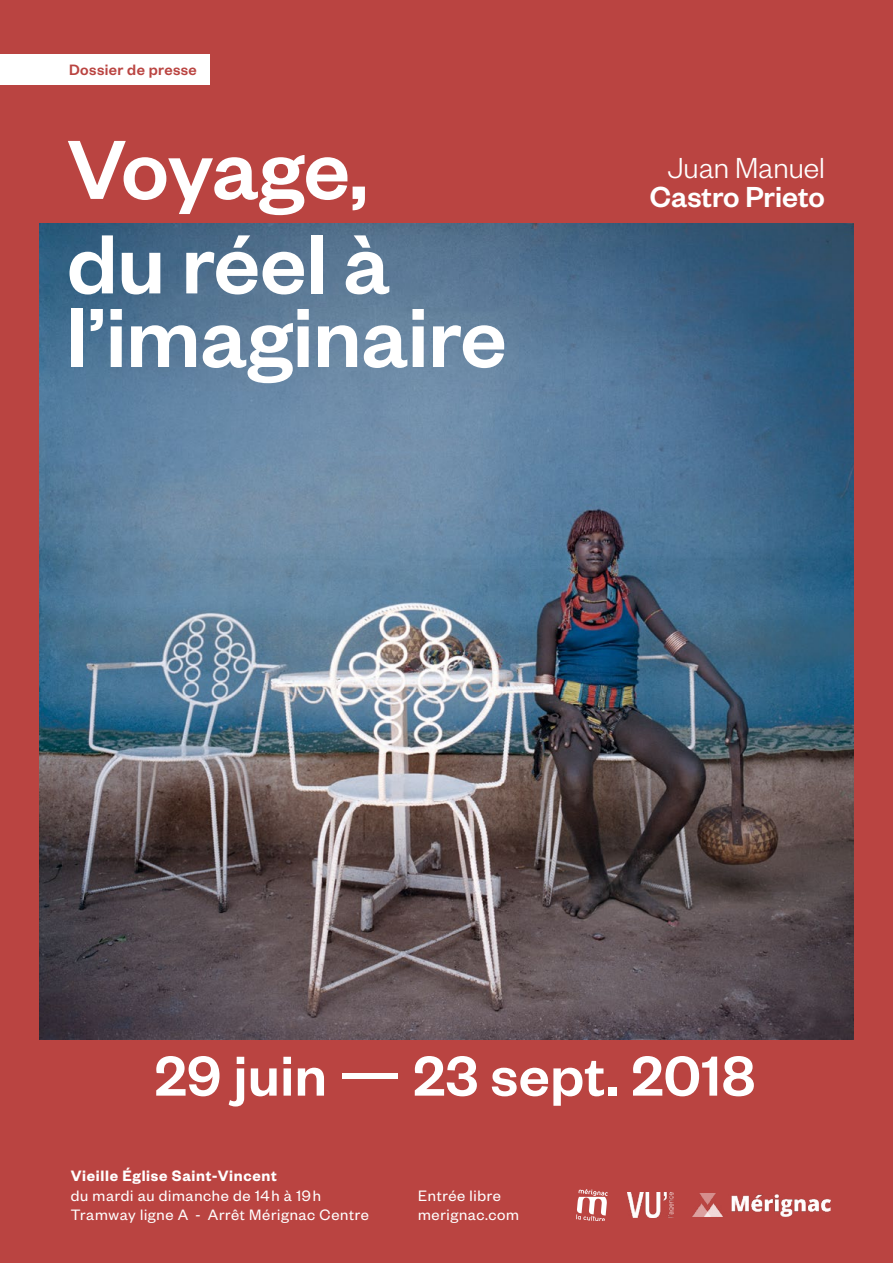
<style>
.page{position:relative;width:893px;height:1263px;background:#ba4441}
.page>*{position:absolute;margin:0;border:0;box-sizing:border-box;transform-origin:0 0}
.t1{font:500 92.1px/73.5px "Founders Grotesk";color:#fff}
.t2{font:500 61.8px "Founders Grotesk";letter-spacing:.01em;color:#fff}
.t3{font:500 31.8px "Founders Grotesk";color:#fff}
.t4{font:300 31.8px "Founders Grotesk";color:#fff}
.t5{font:16.5px/19.8px "Founders Grotesk";letter-spacing:.04em;color:#fff}
.t6{font:600 16.5px "Founders Grotesk";letter-spacing:.04em;color:#fff}
.t7{font:500 16.5px "Founders Grotesk";letter-spacing:.025em;color:#ba4441}
</style>
<div class="page">
<img style="left:40px;top:224px;width:813px;height:815px">
<div style="left:0;top:54px;width:210px;height:31px;background:#fff"></div>
<img style="left:693px;top:1194px;width:138px;height:22px">
<img style="left:627px;top:1193px;width:46px;height:24px">
<svg style="left:576px;top:1190px;width:32px;height:30px"></svg>
<p class="t7" style="left:69px;top:59px;width:129px">Dossier de presse</p>
<h1 class="t1" style="left:67px;top:128px;width:302px">Voyage,</h1>
<h1 class="t1" style="left:67px;top:223px;width:441px">du réel à l’imaginaire</h1>
<h3 class="t4" style="left:668px;top:149px;width:159px">Juan Manuel</h3>
<h3 class="t3" style="left:650px;top:177px;width:176px">Castro Prieto</h3>
<h2 class="t2" style="left:155px;top:1037px;width:602px">29 juin — 23 sept. 2018</h2>
<p class="t6" style="left:71px;top:1165px;width:207px">Vieille Église Saint-Vincent</p>
<p class="t5" style="left:71px;top:1184px;width:299px">du mardi au dimanche de 14h à 19h<br>Tramway ligne A - Arrêt Mérignac Centre</p>
<p class="t5" style="left:418px;top:1184px;width:102px">Entrée libre merignac.com</p>
</div>
